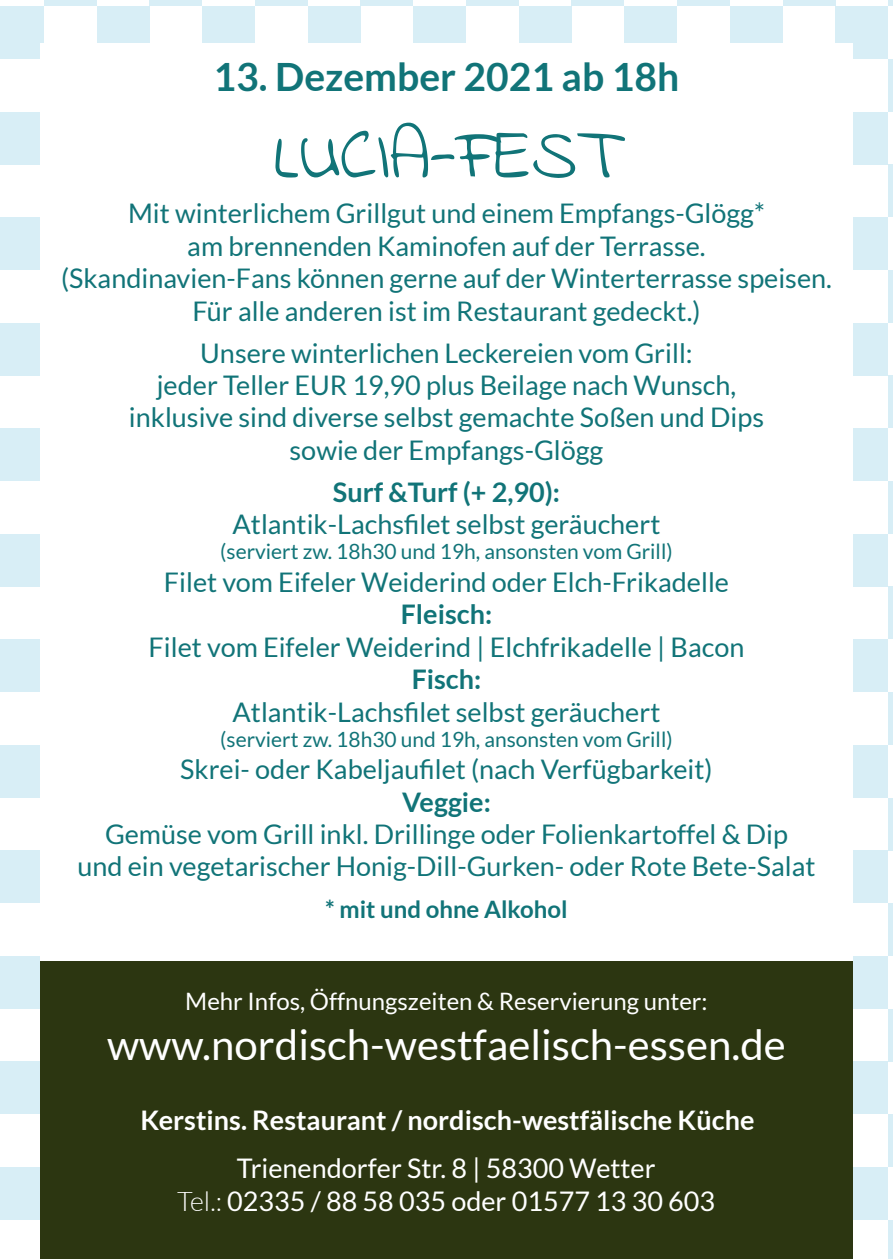
<style>
.page{position:relative;width:893px;height:1259px;background:#fff}
.page>*{position:absolute;margin:0;border:0;box-sizing:border-box;transform-origin:0 0}
.t1{font:72px "Indie Flower";color:#117478}
.t2{font:42px "Lato";color:#fff}
.t3{font:700 39px "Lato";color:#117478}
.t4{font:27px/32.4px "Lato";color:#117478;text-align:center}
.t5{font:27px/32.4px "Lato";color:#fff;text-align:center}
.t6{font:700 27px "Lato";color:#fff}
.t7{font:700 27px "Lato";color:#117478}
.t8{font:24px "Lato";color:#fff}
.t9{font:700 24px "Lato";color:#117478}
.t10{font:21px "Lato";color:#117478}
.s1{font-weight:300}
</style>
<div class="page">
<div style="left:888px;top:1219px;width:5px;height:40px;background:#d8eef6"></div>
<div style="left:835px;top:1193px;width:53px;height:26px;background:#d8eef6"></div>
<div style="left:888px;top:1114px;width:5px;height:53px;background:#d8eef6"></div>
<div style="left:888px;top:1008px;width:5px;height:53px;background:#d8eef6"></div>
<div style="left:835px;top:1061px;width:53px;height:53px;background:#d8eef6"></div>
<div style="left:835px;top:982px;width:53px;height:26px;background:#d8eef6"></div>
<div style="left:835px;top:1167px;width:53px;height:26px;background:#d8eef6"></div>
<div style="left:888px;top:903px;width:5px;height:53px;background:#d8eef6"></div>
<div style="left:888px;top:797px;width:5px;height:53px;background:#d8eef6"></div>
<div style="left:835px;top:850px;width:53px;height:53px;background:#d8eef6"></div>
<div style="left:835px;top:771px;width:53px;height:26px;background:#d8eef6"></div>
<div style="left:835px;top:956px;width:53px;height:26px;background:#d8eef6"></div>
<div style="left:888px;top:692px;width:5px;height:53px;background:#d8eef6"></div>
<div style="left:888px;top:586px;width:5px;height:53px;background:#d8eef6"></div>
<div style="left:835px;top:639px;width:53px;height:53px;background:#d8eef6"></div>
<div style="left:835px;top:560px;width:53px;height:26px;background:#d8eef6"></div>
<div style="left:835px;top:745px;width:53px;height:26px;background:#d8eef6"></div>
<div style="left:888px;top:481px;width:5px;height:53px;background:#d8eef6"></div>
<div style="left:888px;top:375px;width:5px;height:53px;background:#d8eef6"></div>
<div style="left:835px;top:428px;width:53px;height:53px;background:#d8eef6"></div>
<div style="left:835px;top:349px;width:53px;height:26px;background:#d8eef6"></div>
<div style="left:835px;top:534px;width:53px;height:26px;background:#d8eef6"></div>
<div style="left:888px;top:270px;width:5px;height:53px;background:#d8eef6"></div>
<div style="left:888px;top:164px;width:5px;height:53px;background:#d8eef6"></div>
<div style="left:835px;top:217px;width:53px;height:53px;background:#d8eef6"></div>
<div style="left:835px;top:138px;width:53px;height:26px;background:#d8eef6"></div>
<div style="left:835px;top:323px;width:53px;height:26px;background:#d8eef6"></div>
<div style="left:888px;top:59px;width:5px;height:53px;background:#d8eef6"></div>
<svg style="left:888px;top:0;width:5px;height:6px"></svg>
<div style="left:835px;top:6px;width:53px;height:53px;background:#d8eef6"></div>
<div style="left:783px;top:0;width:52px;height:6px;background:#d8eef6"></div>
<div style="left:730px;top:6px;width:53px;height:53px;background:#d8eef6"></div>
<div style="left:835px;top:112px;width:53px;height:26px;background:#d8eef6"></div>
<div style="left:703px;top:0;width:27px;height:6px;background:#d8eef6"></div>
<div style="left:677px;top:0;width:27px;height:6px;background:#d8eef6"></div>
<div style="left:624px;top:6px;width:53px;height:53px;background:#d8eef6"></div>
<div style="left:572px;top:0;width:52px;height:6px;background:#d8eef6"></div>
<div style="left:519px;top:6px;width:53px;height:53px;background:#d8eef6"></div>
<div style="left:492px;top:0;width:27px;height:6px;background:#d8eef6"></div>
<div style="left:466px;top:0;width:27px;height:6px;background:#d8eef6"></div>
<div style="left:413px;top:6px;width:53px;height:53px;background:#d8eef6"></div>
<div style="left:361px;top:0;width:52px;height:6px;background:#d8eef6"></div>
<div style="left:308px;top:6px;width:53px;height:53px;background:#d8eef6"></div>
<div style="left:281px;top:0;width:27px;height:6px;background:#d8eef6"></div>
<div style="left:255px;top:0;width:27px;height:6px;background:#d8eef6"></div>
<div style="left:202px;top:6px;width:53px;height:53px;background:#d8eef6"></div>
<div style="left:150px;top:0;width:52px;height:6px;background:#d8eef6"></div>
<div style="left:97px;top:6px;width:53px;height:53px;background:#d8eef6"></div>
<div style="left:70px;top:0;width:27px;height:6px;background:#d8eef6"></div>
<div style="left:0;top:1193px;width:44px;height:26px;background:#d8eef6"></div>
<div style="left:0;top:1061px;width:44px;height:53px;background:#d8eef6"></div>
<div style="left:0;top:982px;width:44px;height:26px;background:#d8eef6"></div>
<div style="left:0;top:1167px;width:44px;height:26px;background:#d8eef6"></div>
<div style="left:0;top:850px;width:44px;height:53px;background:#d8eef6"></div>
<div style="left:0;top:771px;width:44px;height:26px;background:#d8eef6"></div>
<div style="left:0;top:956px;width:44px;height:26px;background:#d8eef6"></div>
<div style="left:0;top:639px;width:44px;height:53px;background:#d8eef6"></div>
<div style="left:0;top:560px;width:44px;height:26px;background:#d8eef6"></div>
<div style="left:0;top:745px;width:44px;height:26px;background:#d8eef6"></div>
<div style="left:0;top:428px;width:44px;height:53px;background:#d8eef6"></div>
<div style="left:0;top:349px;width:44px;height:26px;background:#d8eef6"></div>
<div style="left:0;top:534px;width:44px;height:26px;background:#d8eef6"></div>
<div style="left:0;top:217px;width:44px;height:53px;background:#d8eef6"></div>
<div style="left:0;top:138px;width:44px;height:26px;background:#d8eef6"></div>
<div style="left:0;top:323px;width:44px;height:26px;background:#d8eef6"></div>
<div style="left:44px;top:0;width:27px;height:6px;background:#d8eef6"></div>
<div style="left:0;top:6px;width:44px;height:53px;background:#d8eef6"></div>
<div style="left:0;top:112px;width:44px;height:26px;background:#d8eef6"></div>
<div style="left:40px;top:43px;width:813px;height:939px;background:#fff"></div>
<div style="left:40px;top:961px;width:813px;height:298px;background:#2c3611"></div>
<h3 class="t3" style="left:214px;top:54px;width:467px">13. Dezember 2021 ab 18h</h3>
<h1 class="t1" style="left:274px;top:107px;width:346px">LUCIA-FEST</h1>
<p class="t4" style="left:61px;top:197px;width:772px">Mit winterlichem Grillgut und einem Empfangs-Glögg*<br>am brennenden Kaminofen auf der Terrasse.<br>(Skandinavien-Fans können gerne auf der Winterterrasse speisen.<br>Für alle anderen ist im Restaurant gedeckt.)</p>
<p class="t4" style="left:129px;top:336px;width:637px">Unsere winterlichen Leckereien vom Grill:<br>jeder Teller EUR 19,90 plus Beilage nach Wunsch, inklusive sind diverse selbst gemachte Soßen und Dips sowie der Empfangs-Glögg</p>
<p class="t7" style="left:333px;top:476px;width:229px">Surf &amp;Turf (+ 2,90):</p>
<p class="t4" style="left:233px;top:508px;width:429px">Atlantik-Lachsfilet selbst geräuchert</p>
<p class="t10" style="left:220px;top:540px;width:454px">(serviert zw. 18h30 und 19h, ansonsten vom Grill)</p>
<p class="t4" style="left:164px;top:566px;width:567px">Filet vom Eifeler Weiderind oder Elch-Frikadelle</p>
<p class="t7" style="left:401px;top:599px;width:93px">Fleisch:</p>
<p class="t4" style="left:149px;top:630px;width:597px">Filet vom Eifeler Weiderind | Elchfrikadelle | Bacon</p>
<p class="t7" style="left:412px;top:664px;width:71px">Fisch:</p>
<p class="t4" style="left:233px;top:695px;width:429px">Atlantik-Lachsfilet selbst geräuchert</p>
<p class="t10" style="left:220px;top:727px;width:454px">(serviert zw. 18h30 und 19h, ansonsten vom Grill)</p>
<p class="t4" style="left:180px;top:753px;width:534px">Skrei- oder Kabeljaufilet (nach Verfügbarkeit)</p>
<p class="t7" style="left:402px;top:786px;width:90px">Veggie:</p>
<p class="t4" style="left:77px;top:818px;width:740px">Gemüse vom Grill inkl. Drillinge oder Folienkartoffel &amp; Dip<br>und ein vegetarischer Honig-Dill-Gurken- oder Rote Bete-Salat</p>
<p class="t9" style="left:325px;top:896px;width:244px">* mit und ohne Alkohol</p>
<p class="t8" style="left:185px;top:987px;width:524px">Mehr Infos, Öffnungszeiten &amp; Reservierung unter:</p>
<h2 class="t2" style="left:107px;top:1021px;width:680px">www.nordisch-westfaelisch-essen.de</h2>
<p class="t6" style="left:141px;top:1105px;width:615px">Kerstins. Restaurant / nordisch-westfälische Küche</p>
<p class="t5" style="left:177px;top:1152px;width:539px">Trienendorfer Str. 8 | 58300 Wetter<br><span class="s1">Tel.:</span> 02335 / 88 58 035 oder 01577 13 30 603</p>
</div>
